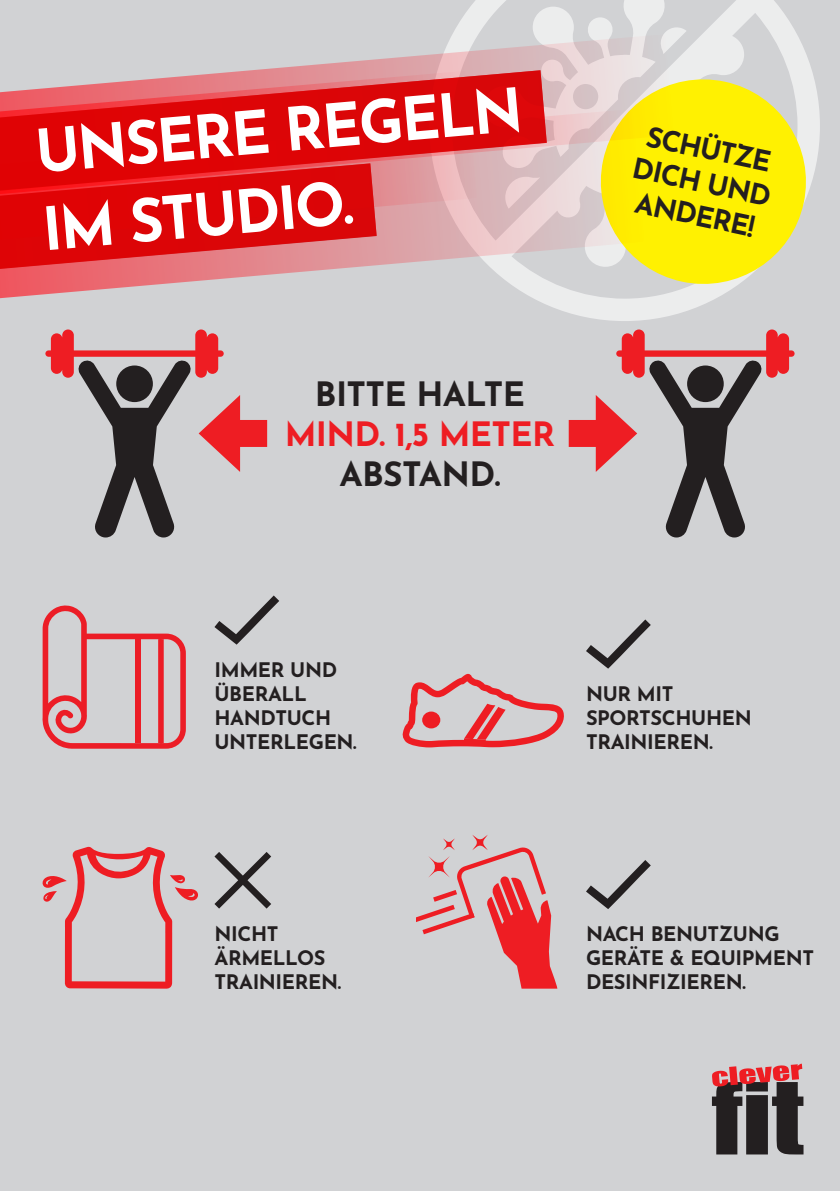
<style>
.page{position:relative;width:840px;height:1191px;background:#fff}
.page>*{position:absolute;margin:0;border:0;box-sizing:border-box;transform-origin:0 0}
.t1{font:700 59.4px "Josefin Sans";color:#fff}
.t2{font:700 33.4px "Josefin Sans";letter-spacing:-.02em;color:#231f20}
.t3{font:700 33.4px "Josefin Sans";letter-spacing:-.02em;color:#ee1d23}
.t4{font:700 28px/33.6px "Josefin Sans";color:#231f20;text-align:center}
.t5{font:700 20px/24px "Josefin Sans";letter-spacing:-.02em;color:#231f20}
</style>
<div class="page">
<div style="left:0;top:0;width:839px;height:1191px;background:#d1d2d4"></div>
<svg style="left:453px;top:0;width:366px;height:321px"></svg>
<svg style="left:644px;top:70px;width:171px;height:223px;fill:#fff101"></svg>
<svg style="left:711px;top:1063px;width:92px;height:91px"></svg>
<div style="left:224px;top:420px;width:43px;height:27px;background:#ee1d23"></div>
<svg style="left:45px;top:329px;width:195px;height:208px"></svg>
<div style="left:568px;top:420px;width:43px;height:27px;background:#ee1d23"></div>
<svg style="left:595px;top:329px;width:199px;height:208px"></svg>
<svg style="left:586px;top:860px;width:64px;height:49px"></svg>
<svg style="left:214px;top:595px;width:65px;height:49px"></svg>
<svg style="left:586px;top:619px;width:64px;height:49px"></svg>
<svg style="left:402px;top:674px;width:161px;height:73px"></svg>
<div style="left:422px;top:711px;width:18px;height:17px;background:#ee1d23;border-radius:50%"></div>
<svg style="left:43px;top:605px;width:143px;height:143px"></svg>
<svg style="left:214px;top:852px;width:57px;height:56px"></svg>
<svg style="left:43px;top:847px;width:155px;height:141px"></svg>
<svg style="left:416px;top:835px;width:141px;height:153px"></svg>
<svg style="left:256px;top:34px;width:418px;height:163px"></svg>
<svg style="left:0;top:109px;width:644px;height:191px"></svg>
<svg style="left:376px;top:196px;width:101px;height:47px;background:#dfa9ad"></svg>
<svg style="left:0;top:196px;width:376px;height:78px;background:#de282b"></svg>
<svg style="left:0;top:70px;width:546px;height:126px;background:#df3235"></svg>
<h1 class="t1" style="left:31px;top:99px;width:490px;rotate:-5deg">UNSERE REGELN</h1>
<h1 class="t1" style="left:38px;top:177px;width:312px;rotate:-5deg">IM STUDIO.</h1>
<h2 class="t2" style="left:315px;top:364px;width:211px">BITTE HALTE</h2>
<h2 class="t3" style="left:285px;top:404px;width:272px">MIND. 1,5 METER</h2>
<h2 class="t2" style="left:339px;top:445px;width:162px">ABSTAND.</h2>
<h3 class="t4" style="left:644px;top:114px;width:142px;rotate:12deg">SCHÜTZE<br>DICH UND<br>ANDERE!</h3>
<p class="t5" style="left:214px;top:654px;width:144px">IMMER UND<br>ÜBERALL<br>HANDTUCH<br>UNTERLEGEN.</p>
<p class="t5" style="left:585px;top:678px;width:167px">NUR MIT<br>SPORTSCHUHEN<br>TRAINIEREN.</p>
<p class="t5" style="left:214px;top:918px;width:128px">NICHT<br>ÄRMELLOS<br>TRAINIEREN.</p>
<p class="t5" style="left:585px;top:919px;width:229px">NACH BENUTZUNG<br>GERÄTE &amp; EQUIPMENT<br>DESINFIZIEREN.</p>
</div>
